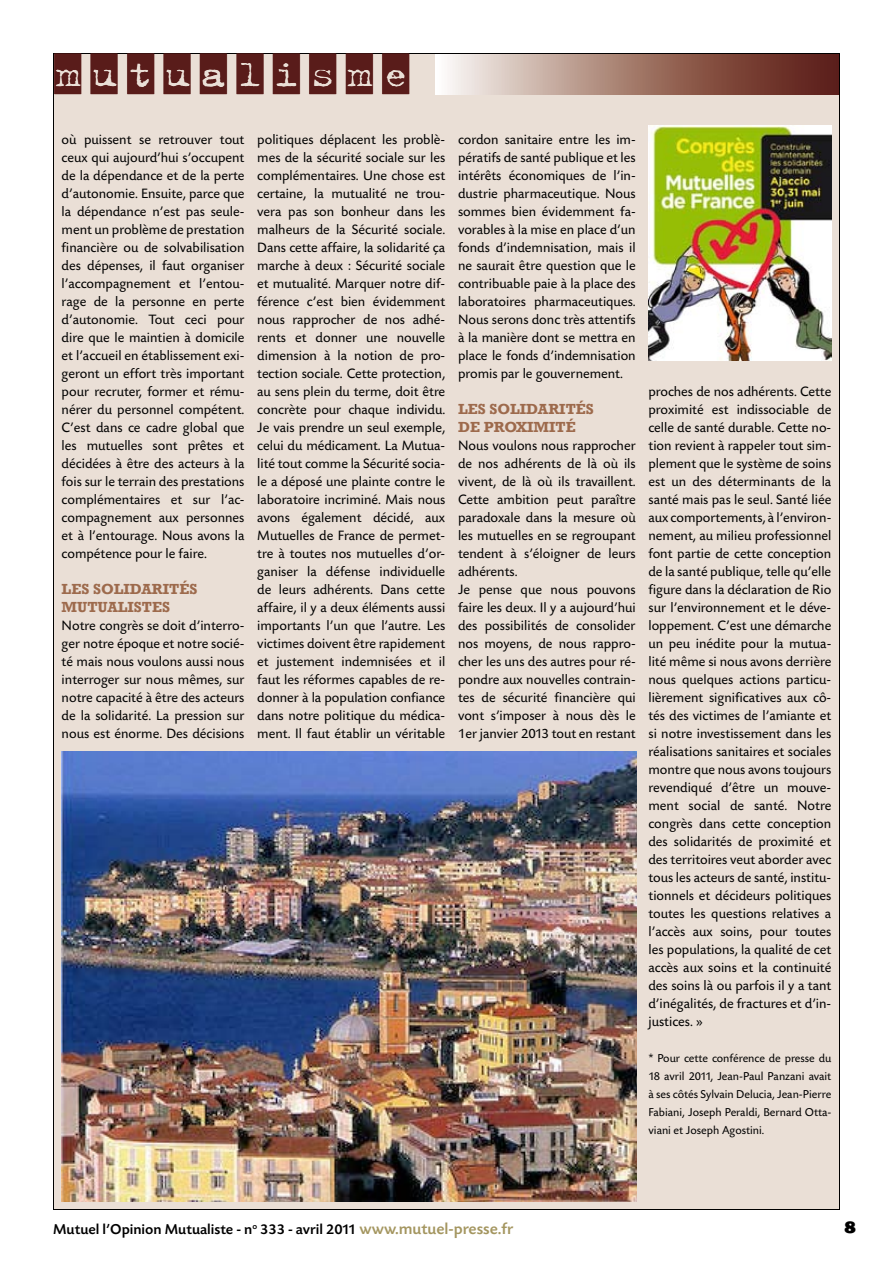
<style>
.page{position:relative;width:893px;height:1263px;background:#fff}
.page>*{position:absolute;margin:0;border:0;box-sizing:border-box;transform-origin:0 0}
.t1{font:40.5px "Trixie Cameo";letter-spacing:.2em;color:#591c1a;scale:1.2 1}
.t2{font:900 18px "Today SB";color:#000}
.t3{font:500 15px "Today SB";color:#000}
.t4{font:700 15px/18px "Rockwell";color:#9d6a4c}
.t5{font:14.25px/18px "Today SB";color:#000;text-align:justify}
.t6{font:12px/18px "Today SB";color:#000;text-align:justify}
.s1{font-size:16.5px;color:#a49660}
</style>
<div class="page">
<div style="left:54px;top:54px;width:785px;height:1154px;background:#eadfd6"></div>
<svg style="left:435px;top:54px;width:404px;height:41px"></svg>
<img style="left:648px;top:126px;width:183px;height:234px">
<img style="left:62px;top:752px;width:574px;height:449px">
<h1 class="t1" style="left:54px;top:53px;width:297px">MUTUALISME</h1>
<p class="t5" style="left:62px;top:131px;width:184px">où puissent se retrouver tout ceux qui aujourd’hui s’occupent de la dépendance et de la perte d’autonomie. Ensuite, parce que la dépendance n’est pas seule&shy;ment un problème de prestation financière ou de solvabilisation des dépenses, il faut organiser l’accompagnement et l’entou&shy;rage de la personne en perte d’autonomie. Tout ceci pour dire que le maintien à domicile et l’accueil en établissement exi&shy;geront un effort très important pour recruter, former et rému&shy;nérer du personnel compétent.<br>C’est dans ce cadre global que les mutuelles sont prêtes et décidées à être des acteurs à la fois sur le terrain des prestations complémentaires et sur l’ac&shy;compagnement aux personnes et à l’entourage. Nous avons la compétence pour le faire.</p>
<p class="t4" style="left:62px;top:580px;width:137px">LES SOLIDARITÉS<br>MUTUALISTES</p>
<p class="t5" style="left:62px;top:617px;width:184px">Notre congrès se doit d’interro&shy;ger notre époque et notre socié&shy;té mais nous voulons aussi nous interroger sur nous mêmes, sur notre capacité à être des acteurs de la solidarité. La pression sur nous est énorme. Des décisions</p>
<p class="t5" style="left:257px;top:131px;width:190px">politiques déplacent les problè&shy;mes de la sécurité sociale sur les complémentaires. Une chose est certaine, la mutualité ne trou&shy;vera pas son bonheur dans les malheurs de la Sécurité sociale.<br>Dans cette affaire, la solidarité ça marche à deux : Sécurité sociale et mutualité. Marquer notre dif&shy;férence c’est bien évidemment nous rapprocher de nos adhé&shy;rents et donner une nouvelle dimension à la notion de pro&shy;tection sociale. Cette protection, au sens plein du terme, doit être concrète pour chaque individu.<br>Je vais prendre un seul exemple, celui du médicament. La Mutua&shy;lité tout comme la Sécurité socia&shy;le a déposé une plainte contre le laboratoire incriminé. Mais nous avons également décidé, aux Mutuelles de France de permet&shy;tre à toutes nos mutuelles d’or&shy;ganiser la défense individuelle de leurs adhérents. Dans cette affaire, il y a deux éléments aussi importants l’un que l’autre. Les victimes doivent être rapidement et justement indemnisées et il faut les réformes capables de re&shy;donner à la population confiance dans notre politique du médica&shy;ment. Il faut établir un véritable</p>
<p class="t5" style="left:458px;top:131px;width:179px">cordon sanitaire entre les im&shy;pératifs de santé publique et les intérêts économiques de l’in&shy;dustrie pharmaceutique. Nous sommes bien évidemment fa&shy;vorables à la mise en place d’un fonds d’indemnisation, mais il ne saurait être question que le contribuable paie à la place des laboratoires pharmaceutiques.<br>Nous serons donc très attentifs à la manière dont se mettra en place le fonds d’indemnisation promis par le gouvernement.</p>
<p class="t4" style="left:458px;top:400px;width:137px;text-indent:31px">SOLIDARITÉS<br>DE PRO</p>
<p class="t4" style="left:458px;top:400px;width:10px">LES</p>
<p class="t4" style="left:516px;top:418px;width:22px">XIMIT</p>
<p class="t4" style="left:566px;top:418px;width:12px">É</p>
<p class="t5" style="left:458px;top:437px;width:179px;text-align:left">Nous voulons nous rapprocher de nos adhérents de là où ils vivent, de là où ils travaillent.<br>Cette ambition peut paraître paradoxale dans la mesure où les mutuelles en se regroupant tendent à s’éloigner de leurs adhérents.<br>Je pense que nous pouvons faire les deux. Il y a aujourd’hui des possibilités de consolider nos moyens, de nous rappro&shy;cher les uns des autres pour ré&shy;pondre aux nouvelles contrain&shy;tes de sécurité financière qui vont s’imposer à nous dès le<br>1er janvier 2013 tout en restant</p>
<p class="t5" style="left:648px;top:383px;width:184px">proches de nos adhérents. Cette proximité est indissociable de celle de santé durable. Cette no&shy;tion revient à rappeler tout sim&shy;plement que le système de soins est un des déterminants de la santé mais pas le seul. Santé liée aux comportements, à l’environ&shy;nement, au milieu professionnel font partie de cette conception de la santé publique, telle qu’elle figure dans la déclaration de Rio sur l’environnement et le déve&shy;loppement. C’est une démarche un peu inédite pour la mutua&shy;lité même si nous avons derrière nous quelques actions particu&shy;lièrement significatives aux cô&shy;tés des victimes de l’amiante et si notre investissement dans les réalisations sanitaires et sociales montre que nous avons toujours revendiqué d’être un mouve&shy;ment social de santé. Notre congrès dans cette conception des solidarités de proximité et des territoires veut aborder avec tous les acteurs de santé, institu&shy;tionnels et décideurs politiques toutes les questions relatives a l’accès aux soins, pour toutes les populations, la qualité de cet accès aux soins et la continuité des soins là ou parfois il y a tant d’inégalités, de fractures et d’in&shy;justices. »</p>
<p class="t6" style="left:648px;top:1050px;width:184px">* Pour cette conférence de presse du 18 avril 2011, Jean-Paul Panzani avait à ses côtés Sylvain Delucia, Jean-Pierre Fabiani, Joseph Peraldi, Bernard Otta&shy;viani et Joseph Agostini.</p>
<p class="t3" style="left:53px;top:1221px;width:462px">Mutuel l’Opinion Mutualiste - n<sup>o</sup> 333 - avril 2011 <span class="s1">www.mutuel-presse.fr</span></p>
<p class="t2" style="left:844px;top:1217px;width:13px">8</p>
</div>
